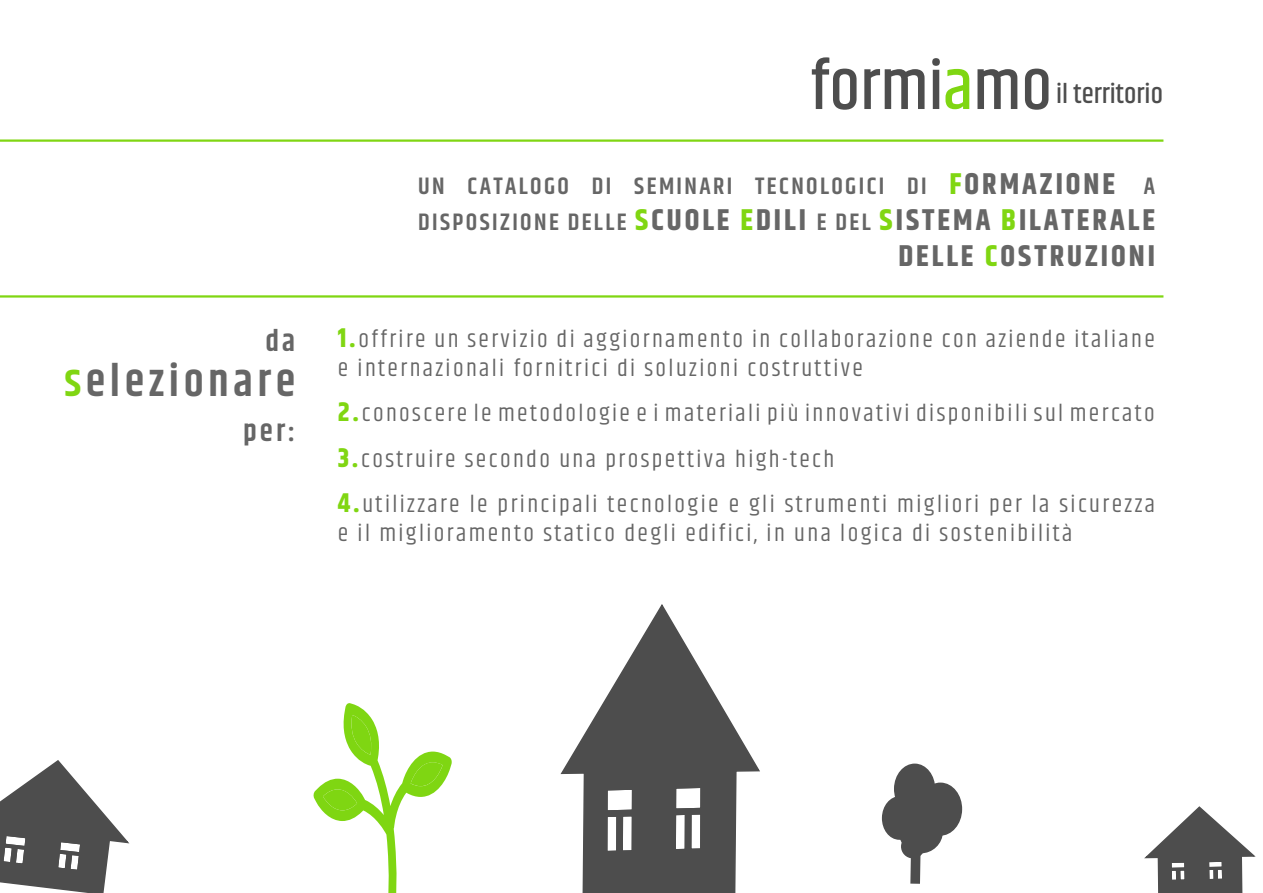
<style>
.page{position:relative;width:1263px;height:893px;background:#fff}
.page>*{position:absolute;margin:0;border:0;box-sizing:border-box;transform-origin:0 0}
.t1{font:500 69.15px "Khand";color:#4d4d4d}
.t2{font:600 45px "Khand";letter-spacing:.1em;color:#666}
.t3{font:700 30px/36px "Khand";letter-spacing:.1em;color:#666;text-align:right}
.t4{font:600 30px "Khand";color:#666}
.t5{font:500 27.6px "Khand";color:#4d4d4d}
.t6{font:24px/45.2px "Khand";letter-spacing:.1em;color:#666}
.t7{font:600 24px "Khand";letter-spacing:.1em;color:#666}
.s1{color:#80d612}
.s2{color:#7fd612}
.s3{font-weight:700;font-size:30px;color:#80d612}
.s4{font-weight:700;font-size:30px}
.s5{font-weight:600;font-size:24px}
.s6{font-weight:700;font-size:27px;color:#80d612}
</style>
<div class="page">
<svg style="left:313px;top:703px;width:139px;height:190px"></svg>
<svg style="left:1144px;top:806px;width:112px;height:87px"></svg>
<div style="left:1170px;top:869px;width:8px;height:12px;border:2px solid #4d4d4d"></div>
<div style="left:1179px;top:869px;width:7px;height:12px;border:2px solid #4d4d4d"></div>
<div style="left:1207px;top:860px;width:16px;height:8px;border:2px solid #4d4d4d"></div>
<div style="left:1170px;top:861px;width:16px;height:8px;border:2px solid #4d4d4d"></div>
<svg style="left:560px;top:604px;width:200px;height:289px"></svg>
<svg style="left:0;top:760px;width:130px;height:133px"></svg>
<div style="left:899px;top:809px;width:43px;height:44px;background:#4d4d4d;border-radius:50%"></div>
<div style="left:898px;top:809px;width:45px;height:44px;border:2px solid #4d4d4d;border-radius:50%"></div>
<div style="left:919px;top:783px;width:43px;height:52px;background:#4d4d4d;border-radius:50%"></div>
<div style="left:918px;top:782px;width:44px;height:54px;border:2px solid #4d4d4d;border-radius:50%"></div>
<div style="left:894px;top:764px;width:41px;height:49px;background:#4d4d4d;border-radius:50%"></div>
<div style="left:894px;top:763px;width:41px;height:51px;border:2px solid #4d4d4d;border-radius:50%"></div>
<div style="left:882px;top:797px;width:34px;height:42px;background:#4d4d4d;border-radius:50%"></div>
<div style="left:882px;top:796px;width:35px;height:44px;border:2px solid #4d4d4d;border-radius:50%"></div>
<svg style="left:909px;top:855px;width:12px;height:29px"></svg>
<div style="left:902px;top:835px;width:22px;height:23px;background:#4d4d4d;border-radius:50%"></div>
<div style="left:901px;top:834px;width:24px;height:24px;border:2px solid #4d4d4d;border-radius:50%"></div>
<hr style="left:0;top:139px;width:1163px;height:3px;background:#80d612">
<hr style="left:0;top:295px;width:1163px;height:3px;background:#80d612">
<p class="t4" style="left:266px;top:321px;width:31px">da</p>
<h2 class="t2" style="left:64px;top:351px;width:232px"><span class="s1">s</span>elezionare</h2>
<p class="t4" style="left:243px;top:411px;width:54px">per:</p>
<h1 class="t1" style="left:810px;top:43px;width:243px">formi<span class="s2">a</span>mo</h1>
<p class="t5" style="left:1056px;top:77px;width:108px">il territorio</p>
<p class="t7" style="left:418px;top:170px;width:738px">UN CATALOGO DI SEMINARI TECNOLOGICI DI <span class="s3">F</span><span class="s4">ORMAZIONE</span> A</p>
<p class="t3" style="left:418px;top:203px;width:738px"><span class="s5">DISPOSIZIONE DELLE</span> <span class="s1">S</span>CUOLE <span class="s1">E</span>DILI <span class="s5">E DEL</span> <span class="s1">S</span>ISTEMA <span class="s1">B</span>ILATERALE<br>DELLE <span class="s1">C</span>OSTRUZIONI</p>
<p class="t6" style="left:338px;top:327px;width:819px;line-height:28.8px"><span class="s6">1.</span>offrire un servizio di aggiornamento in collaborazione con aziende italiane e internazionali fornitrici di soluzioni costruttive</p>
<p class="t6" style="left:338px;top:392px;width:819px"><span class="s6">2.</span>conoscere le metodologie e i materiali più innovativi disponibili sul mercato<br><span class="s6">3.</span>costruire secondo una prospettiva high-tech<br><span class="s6">4.</span>utilizzare le principali tecnologie e gli strumenti migliori per la sicurezza</p>
<p class="t6" style="left:338px;top:511px;width:736px">e il miglioramento statico degli edifici, in una logica di sostenibilità</p>
</div>
